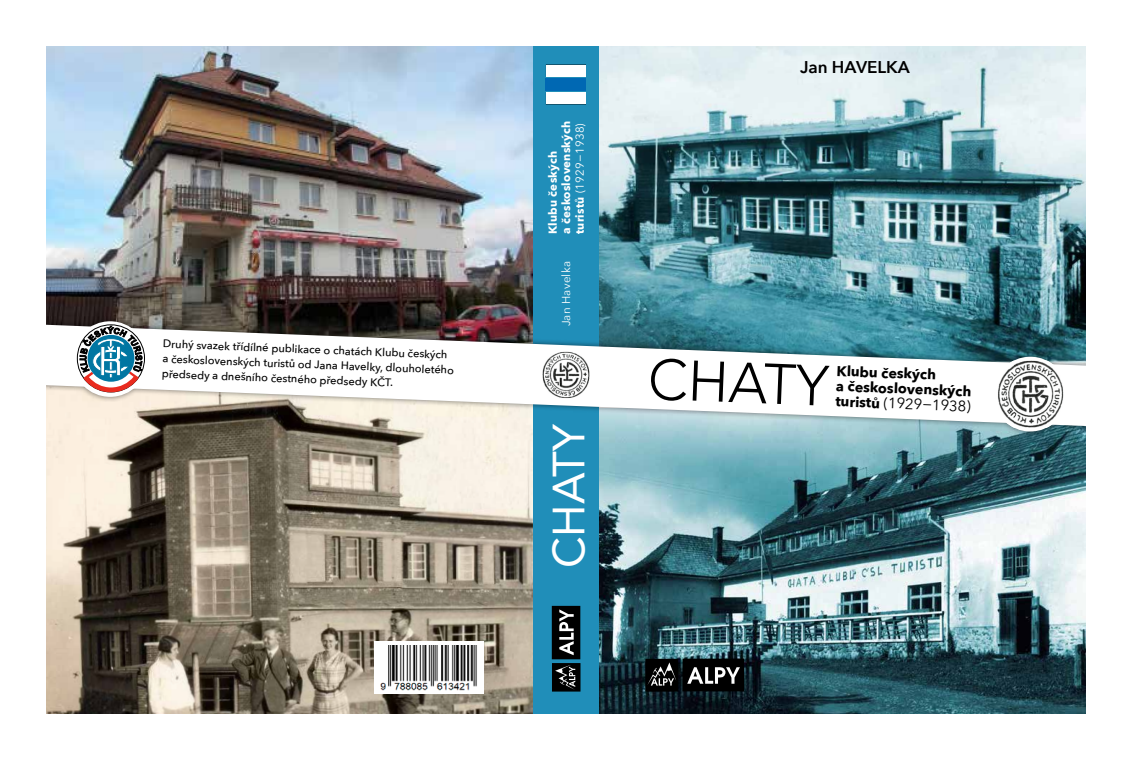
<style>
.page{position:relative;width:1132px;height:760px;background:#fff}
.page>*{position:absolute;margin:0;border:0;box-sizing:border-box;transform-origin:0 0}
.t1{font:300 56.5px "Avenir";color:#000}
.t2{font:45px "Avenir";color:#fff}
.t3{font:600 17px "Avenir Next";color:#000}
.t4{font:15px "Avenir Next";color:#000}
.t5{font:700 14.2px/15.2px "Avenir Next";color:#000}
.t6{font:700 11.5px/13.4px "Avenir Next";letter-spacing:.02em;color:#fff}
.t7{font:11.5px "Avenir Next";letter-spacing:.02em;color:#fff}
.t8{font:500 11px/15px "Avenir Next";color:#000}
.s1{font-weight:400}
.s2{font-weight:700;font-size:14.2px}
</style>
<div class="page">
<img style="left:598px;top:46px;width:488px;height:269px">
<img style="left:598px;top:437px;width:488px;height:277px">
<svg style="left:645px;top:658px;width:98px;height:33px;background:#292b2b"></svg>
<img style="left:46px;top:437px;width:487px;height:277px">
<img style="left:46px;top:46px;width:487px;height:269px">
<div style="left:533px;top:0;width:65px;height:760px;background:#208eb9"></div>
<svg style="left:551px;top:606px;width:29px;height:85px;background:#293134"></svg>
<div style="left:0;top:315px;width:1131px;height:122px;background:#000;opacity:.57"></div>
<svg style="left:45px;top:323px;width:1041px;height:105px"></svg>
<div style="left:992px;top:357px;width:75px;height:74px;background:#fff;border-radius:50%"></div>
<img style="left:997px;top:360px;width:66px;height:68px">
<svg style="left:72px;top:321px;width:76px;height:76px"></svg>
<div style="left:77px;top:324px;width:68px;height:68px;border:1px solid #000;border-radius:50%"></div>
<svg style="left:80px;top:326px;width:62px;height:66px"></svg>
<div style="left:536px;top:346px;width:59px;height:58px;background:#fff;border-radius:50%"></div>
<img style="left:542px;top:351px;width:47px;height:47px">
<div style="left:545px;top:78px;width:40px;height:13px;background:#0068b3"></div>
<svg style="left:545px;top:64px;width:40px;height:13px"></svg>
<svg style="left:545px;top:92px;width:40px;height:12px"></svg>
<div style="left:546px;top:65px;width:39px;height:11px;background:#fff"></div>
<div style="left:546px;top:93px;width:39px;height:11px;background:#fff"></div>
<div style="left:374px;top:641px;width:109px;height:52px;background:#fff"></div>
<img style="left:380px;top:645px;width:97px;height:46px">
<div style="left:0;top:0;width:1131px;height:45px;background:#fff"></div>
<div style="left:14px;top:714px;width:1117px;height:46px;background:#fff"></div>
<div style="left:0;top:0;width:45px;height:760px;background:#fff"></div>
<div style="left:1086px;top:0;width:45px;height:760px;background:#fff"></div>
<p class="t8" style="left:163px;top:336px;width:293px;rotate:2deg">Druhý svazek třídílné publikace o chatách Klubu českých a československých turistů od Jana Havelky, dlouholetého předsedy a dnešního čestného předsedy KČT.</p>
<p class="t6" style="left:545px;top:234px;width:115px;rotate:-90deg">Klubu českých<br>a československých turistů <span class="s1">(1929−1938)</span></p>
<p class="t7" style="left:556px;top:326px;width:67px;rotate:-90deg">Jan Havelka</p>
<h2 class="t2" style="left:532px;top:568px;width:146px;rotate:-90deg">CHATY</h2>
<h3 class="t3" style="left:799px;top:52px;width:111px">Jan HAVELKA</h3>
<h1 class="t1" style="left:649px;top:346px;width:182px;rotate:2deg">CHATY</h1>
<p class="t5" style="left:836px;top:363px;width:137px;rotate:2deg">Klubu českých<br>a československých</p>
<h3 class="t4" style="left:835px;top:388px;width:137px;rotate:2deg"><span class="s2">turistů</span> (1929−1938)</h3>
</div>
